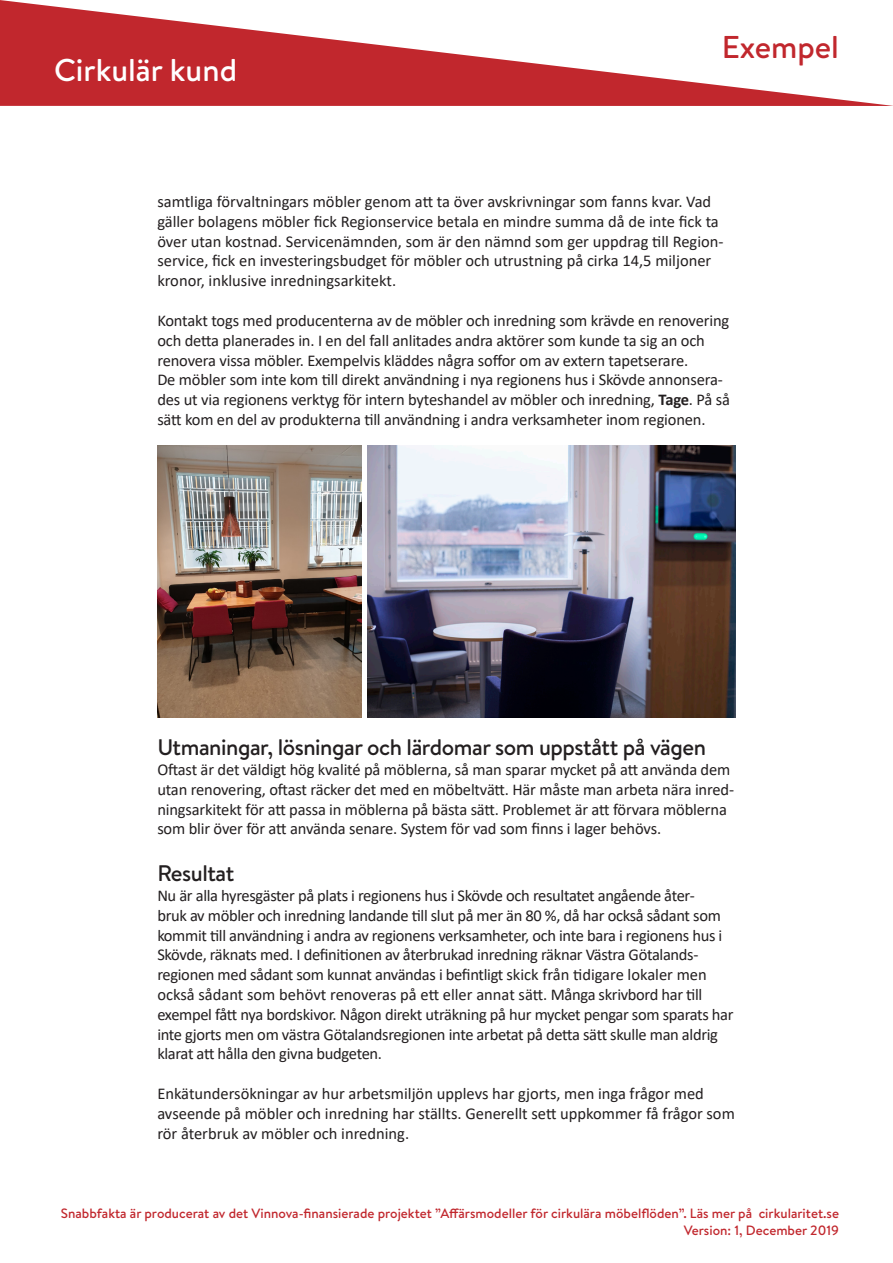
<style>
.page{position:relative;width:893px;height:1263px;background:#fff}
.page>*{position:absolute;margin:0;border:0;box-sizing:border-box;transform-origin:0 0}
.t1{font:500 31.5px "Brandon Text";color:#fff}
.t2{font:500 31.5px "Brandon Text";color:#c1272d}
.t3{font:500 22.5px "Brandon Text";letter-spacing:-.02em;color:#231f20}
.t4{font:16.5px/19.8px "Calibri";letter-spacing:-.01em;color:#231f20}
.t5{font:500 13.5px "Brandon Text";color:#c1272d}
.s1{font-weight:700}
</style>
<div class="page">
<svg style="left:0;top:0;width:893px;height:106px"></svg>
<img style="left:157px;top:445px;width:204px;height:272px">
<img style="left:367px;top:445px;width:369px;height:272px">
<p class="t1" style="left:54px;top:49px;width:185px">Cirkulär kund</p>
<p class="t2" style="left:722px;top:25px;width:119px">Exempel</p>
<p class="t4" style="left:157px;top:191px;width:568px">samtliga förvaltningars möbler genom att ta över avskrivningar som fanns kvar. Vad gäller bolagens möbler fick Regionservice betala en mindre summa då de inte fick ta över utan kostnad. Servicenämnden, som är den nämnd som ger uppdrag till Region&shy;service, fick en investeringsbudget för möbler och utrustning på cirka 14,5 miljoner kronor, inklusive inredningsarkitekt.</p>
<p class="t4" style="left:157px;top:310px;width:573px">Kontakt togs med producenterna av de möbler och inredning som krävde en renovering och detta planerades in. I en del fall anlitades andra aktörer som kunde ta sig an och renovera vissa möbler. Exempelvis kläddes några soffor om av extern tapetserare.</p>
<p class="t4" style="left:157px;top:369px;width:574px">De möbler som inte kom till direkt användning i nya regionens hus i Skövde annonsera&shy;des ut via regionens verktyg för intern byteshandel av möbler och inredning, <span class="s1">Tage</span>. På så sätt kom en del av produkterna till användning i andra verksamheter inom regionen.</p>
<p class="t3" style="left:157px;top:732px;width:550px">Utmaningar, lösningar och lärdomar som uppstått på vägen</p>
<p class="t4" style="left:157px;top:759px;width:578px">Oftast är det väldigt hög kvalité på möblerna, så man sparar mycket på att använda dem utan renovering, oftast räcker det med en möbeltvätt. Här måste man arbeta nära inred&shy;ningsarkitekt för att passa in möblerna på bästa sätt. Problemet är att förvara möblerna som blir över för att använda senare. System för vad som finns i lager behövs.</p>
<p class="t3" style="left:157px;top:858px;width:79px">Resultat</p>
<p class="t4" style="left:157px;top:885px;width:578px">Nu är alla hyresgäster på plats i regionens hus i Skövde och resultatet angående åter-<br>bruk av möbler och inredning landande till slut på mer än 80 %, då har också sådant som kommit till användning i andra av regionens verksamheter, och inte bara i regionens hus i Skövde, räknats med. I definitionen av återbrukad inredning räknar Västra Götalands&shy;regionen med sådant som kunnat användas i befintligt skick från tidigare lokaler men också sådant som behövt renoveras på ett eller annat sätt. Många skrivbord har till exempel fått nya bordskivor. Någon direkt uträkning på hur mycket pengar som sparats har inte gjorts men om västra Götalandsregionen inte arbetat på detta sätt skulle man aldrig klarat att hålla den givna budgeten.</p>
<p class="t4" style="left:157px;top:1083px;width:579px">Enkätundersökningar av hur arbetsmiljön upplevs har gjorts, men inga frågor med avseende på möbler och inredning har ställts. Generellt sett uppkommer få frågor som rör återbruk av möbler och inredning.</p>
<p class="t5" style="left:61px;top:1204px;width:779px">Snabbfakta är producerat av det Vinnova-finansierade projektet ”Affärsmodeller för cirkulära möbelflöden”. Läs mer på cirkularitet.se</p>
<p class="t5" style="left:684px;top:1221px;width:157px">Version: 1, December 2019</p>
</div>
